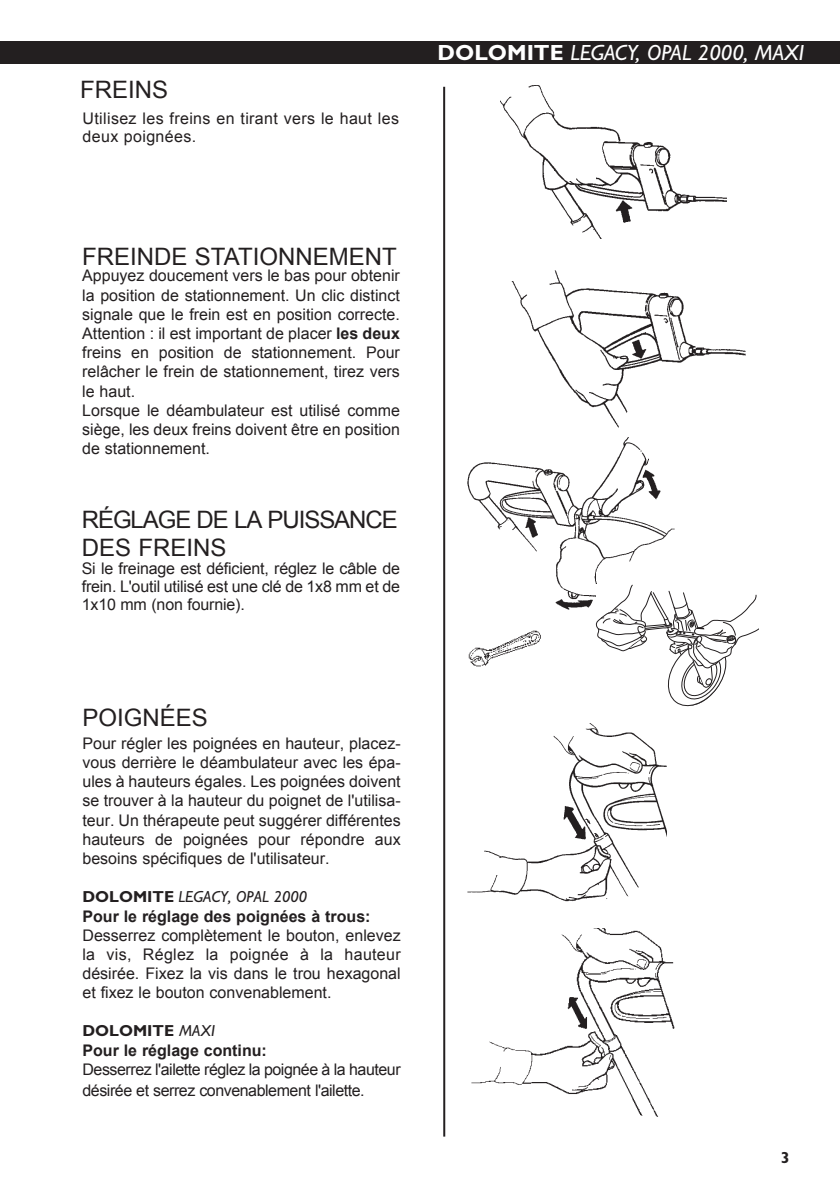
<style>
.page{position:relative;width:840px;height:1190px;background:#fff}
.page>*{position:absolute;margin:0;border:0;box-sizing:border-box;transform-origin:0 0}
.t1{font:24px "Arial";color:#231f20}
.t2{font:24px/28.8px "Arial";letter-spacing:-.045em;color:#231f20}
.t3{font:italic 22px "Gill Sans";color:#fff}
.t4{font:16px/19.2px "Arial";color:#231f20;text-align:justify}
.t5{font:16px/20.6px "Arial";letter-spacing:-.03em;color:#231f20}
.t6{font:700 16px "Arial";color:#231f20}
.t7{font:16px/18px "Arial";letter-spacing:.02em;color:#231f20}
.t8{font:italic 16px "Gill Sans";color:#231f20}
.t9{font:700 16px "Gill Sans";color:#231f20}
.t10{font:700 condensed 16px "Gill Sans";color:#231f20}
.s1{font-weight:700;font-style:normal}
.s2{font-weight:700}
.s3{font-weight:400;font-style:italic}
</style>
<div class="page">
<div style="left:0;top:42px;width:839px;height:22px;background:#231f20"></div>
<hr style="left:443px;top:87px;width:2px;height:1050px;background:#231f20">
<img style="left:467px;top:448px;width:207px;height:162px">
<img style="left:467px;top:724px;width:200px;height:178px">
<img style="left:471px;top:928px;width:204px;height:189px">
<img style="left:500px;top:85px;width:226px;height:154px">
<img style="left:511px;top:270px;width:234px;height:169px">
<div style="left:605px;top:895px;width:29px;height:15px;background:#fff;border-radius:50%"></div>
<div style="left:469px;top:577px;width:72px;height:55px;background:#fff;border-radius:28px"></div>
<svg style="left:596px;top:584px;width:162px;height:123px"></svg>
<img style="left:468px;top:630px;width:73px;height:37px">
<h1 class="t1" style="left:80px;top:76px;width:90px">FREINS</h1>
<p class="t7" style="left:83px;top:109px;width:318px">Utilisez les freins en tirant vers le haut les deux poignées.</p>
<h2 class="t3" style="left:438px;top:45px;width:368px"><span class="s1">DOLOMITE</span> LEGACY, OPAL 2000, MAXI</h2>
<h1 class="t1" style="left:82px;top:243px;width:316px">FREINDE STATIONNEMENT</h1>
<p class="t4" style="left:82px;top:266px;width:319px;text-align:left">Appuyez doucement vers le bas pour obtenir la position de stationnement. Un clic distinct signale que le frein est en position correcte.<br>Attention : il est important de placer <span class="s2">les deux </span>freins en position de stationnement. Pour relâcher le frein de stationnement, tirez vers le haut.<br>Lorsque le déambulateur est utilisé comme siège, les deux freins doivent être en position de stationnement.</p>
<h1 class="t2" style="left:82px;top:505px;width:317px">RÉGLAGE DE LA PUISSANCE<br>DES FREINS</h1>
<p class="t4" style="left:82px;top:560px;width:320px;line-height:18px">Si le freinage est déficient, réglez le câble de frein. L'outil utilisé est une clé de 1x8 mm et de 1x10 mm (non fournie).</p>
<h1 class="t1" style="left:82px;top:704px;width:127px">POIGNÉES</h1>
<p class="t4" style="left:82px;top:734px;width:320px">Pour régler les poignées en hauteur, placez&shy;vous derrière le déambulateur avec les épa&shy;ules à hauteurs égales. Les poignées doivent se trouver à la hauteur du poignet de l'utilisa&shy;teur. Un thérapeute peut suggérer différentes hauteurs de poignées pour répondre aux besoins spécifiques de l'utilisateur.</p>
<p class="t8" style="left:82px;top:891px;width:226px"><span class="s1">DOLOMITE</span> LEGACY, OPAL 2000</p>
<p class="t6" style="left:82px;top:907px;width:290px">Pour le réglage des poignées à trous:</p>
<p class="t4" style="left:82px;top:926px;width:320px">Desserrez complètement le bouton, enlevez la vis, Réglez la poignée à la hauteur désirée. Fixez la vis dans le trou hexagonal et fixez le bouton convenablement.</p>
<p class="t9" style="left:82px;top:1025px;width:134px">DOLOMITE <span class="s3">MAXI</span></p>
<p class="t6" style="left:82px;top:1041px;width:186px">Pour le réglage continu:</p>
<p class="t5" style="left:82px;top:1059px;width:320px">Desserrez l'ailette réglez la poignée à la hauteur désirée et serrez convenablement l'ailette.</p>
<p class="t10" style="left:781px;top:1153px;width:10px">3</p>
</div>
